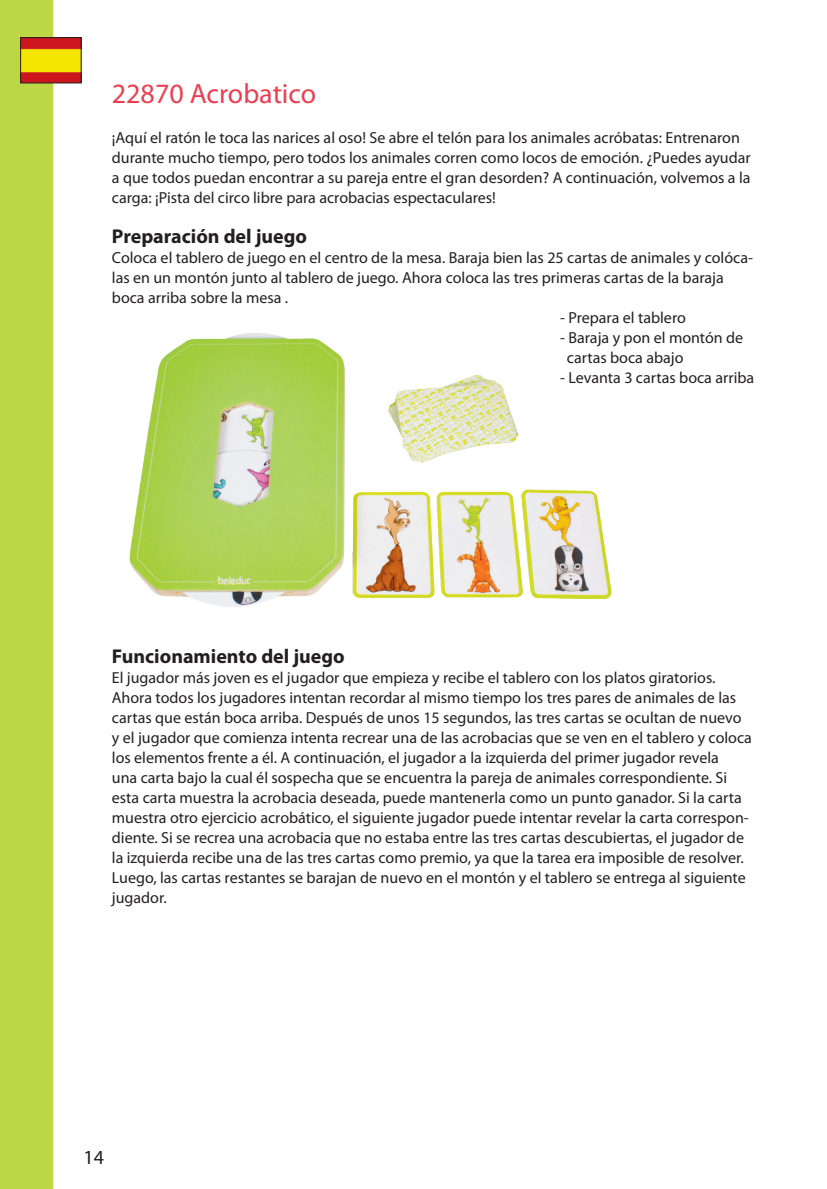
<style>
.page{position:relative;width:827px;height:1189px;background:#fff}
.page>*{position:absolute;margin:0;border:0;box-sizing:border-box;transform-origin:0 0}
.t1{font:28px "Myriad Pro";color:#eb3e51}
.t2{font:700 20px "Myriad Pro";color:#231f20}
.t3{font:20px "Myriad Pro";color:#231f20}
.t4{font:16px/20px "Myriad Pro";color:#231f20}
</style>
<div class="page">
<div style="left:0;top:0;width:53px;height:1189px;background:#bcd646"></div>
<img style="left:22px;top:39px;width:58px;height:42px">
<div style="left:20px;top:37px;width:62px;height:46px;border:1px solid #231f20"></div>
<img style="left:129px;top:333px;width:483px;height:274px">
<p class="t1" style="left:112px;top:77px;width:206px">22870 Acrobatico</p>
<p class="t4" style="left:112px;top:128px;width:640px">¡Aquí el ratón le toca las narices al oso! Se abre el telón para los animales acróbatas: Entrenaron durante mucho tiempo, pero todos los animales corren como locos de emoción. ¿Puedes ayudar a que todos puedan encontrar a su pareja entre el gran desorden? A continuación, volvemos a la carga: ¡Pista del circo libre para acrobacias espectaculares!</p>
<p class="t2" style="left:112px;top:224px;width:196px">Preparación del juego</p>
<p class="t4" style="left:112px;top:248px;width:642px">Coloca el tablero de juego en el centro de la mesa. Baraja bien las 25 cartas de animales y colóca&shy;las en un montón junto al tablero de juego. Ahora coloca las tres primeras cartas de la baraja boca arriba sobre la mesa .</p>
<p class="t4" style="left:560px;top:308px;width:127px">- Prepara el tablero</p>
<p class="t4" style="left:560px;top:328px;width:185px">- Baraja y pon el montón de</p>
<p class="t4" style="left:566px;top:348px;width:118px">cartas boca abajo</p>
<p class="t4" style="left:560px;top:368px;width:196px">- Levanta 3 cartas boca arriba</p>
<p class="t2" style="left:112px;top:644px;width:234px">Funcionamiento del juego</p>
<p class="t4" style="left:112px;top:668px;width:641px">El jugador más joven es el jugador que empieza y recibe el tablero con los platos giratorios.<br>Ahora todos los jugadores intentan recordar al mismo tiempo los tres pares de animales de las cartas que están boca arriba. Después de unos 15 segundos, las tres cartas se ocultan de nuevo y el jugador que comienza intenta recrear una de las acrobacias que se ven en el tablero y coloca los elementos frente a él. A continuación, el jugador a la izquierda del primer jugador revela<br>una carta bajo la cual él sospecha que se encuentra la pareja de animales correspondiente. Si esta carta muestra la acrobacia deseada, puede mantenerla como un punto ganador. Si la carta muestra otro ejercicio acrobático, el siguiente jugador puede intentar revelar la carta correspon&shy;diente. Si se recrea una acrobacia que no estaba entre las tres cartas descubiertas, el jugador de la izquierda recibe una de las tres cartas como premio, ya que la tarea era imposible de resolver.</p>
<p class="t4" style="left:112px;top:868px;width:635px">Luego, las cartas restantes se barajan de nuevo en el montón y el tablero se entrega al siguiente jugador.</p>
<p class="t3" style="left:83px;top:1144px;width:22px">14</p>
</div>
